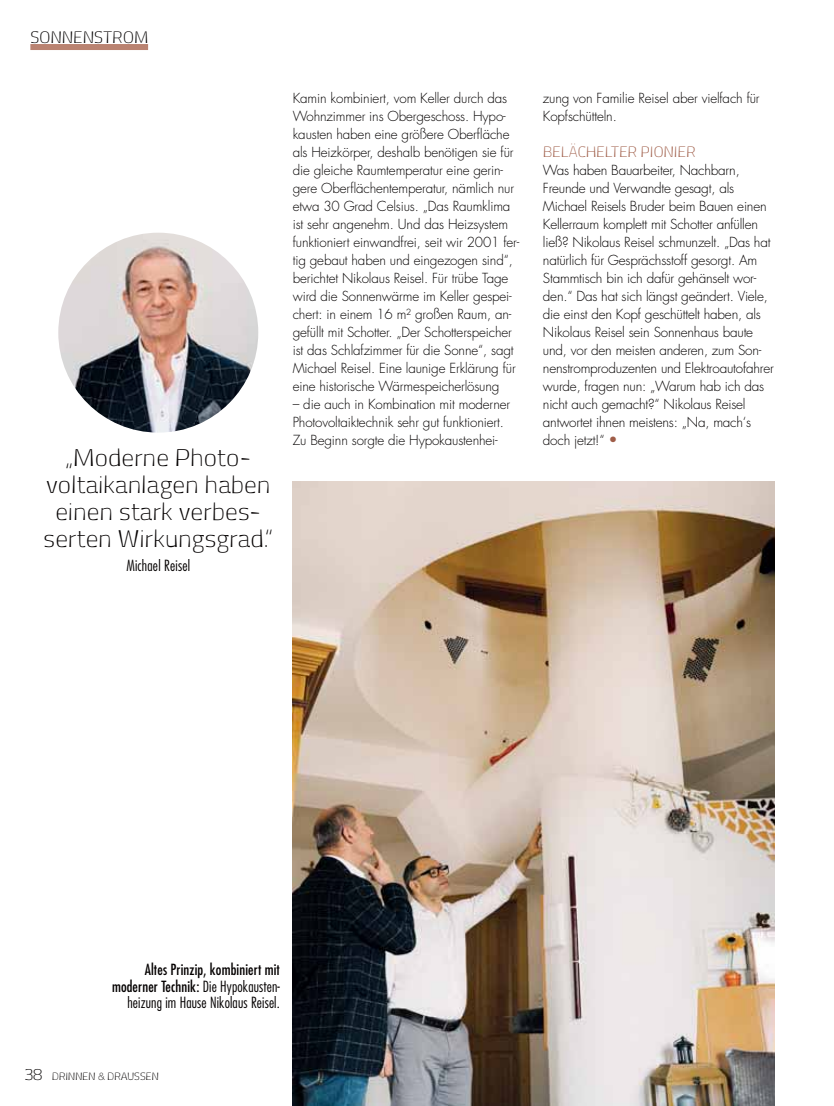
<style>
.page{position:relative;width:834px;height:1106px;background:#fff}
.page>*{position:absolute;margin:0;border:0;box-sizing:border-box;transform-origin:0 0}
.t1{font:24px/27px "Antaro";letter-spacing:.01em;color:#040000;text-align:center;scale:1.05 1}
.t2{font:16.5px "Antaro";letter-spacing:.02em;color:#040000}
.t3{font:300 condensed 15px/16.5px "Futura Std";letter-spacing:.01em;color:#040000;text-align:right}
.t4{font:15px "Antaro";letter-spacing:.02em;color:#9f5d48}
.t5{font:300 13.5px/18px "Futura Std";letter-spacing:-.01em;color:#040000}
.t6{font:10.5px "Antaro";letter-spacing:.015em;color:#040000}
.s1{font-size:15px;color:#9f5d48}
.s2{font-weight:400}
.s3{font-size:16.5px}
</style>
<div class="page">
<img style="left:293px;top:481px;width:481px;height:624px">
<img style="left:58px;top:233px;width:200px;height:199px;border-radius:50%">
<div style="left:30px;top:44px;width:118px;height:6px;background:#ba8371"></div>
<p class="t2" style="left:30px;top:30px;width:119px">SONNENSTROM</p>
<h1 class="t1" style="left:43px;top:447px;width:220px">„Moderne Photo&shy;voltaikanlagen haben einen stark verbes&shy;serten Wirkungsgrad.“</h1>
<p class="t3" style="left:126px;top:558px;width:65px">Michael Reisel</p>
<p class="t5" style="left:293px;top:90px;width:228px">Kamin kombiniert, vom Keller durch das Wohnzimmer ins Obergeschoss. Hypo&shy;kausten haben eine größere Oberfläche als Heizkörper, deshalb benötigen sie für die gleiche Raumtemperatur eine gerin&shy;gere Oberflächentemperatur, nämlich nur etwa 30 Grad Celsius. „Das Raumklima ist sehr angenehm. Und das Heizsystem funktioniert einwandfrei, seit wir 2001 fer&shy;tig gebaut haben und eingezogen sind“, berichtet Nikolaus Reisel. Für trübe Tage wird die Sonnenwärme im Keller gespei&shy;chert: in einem 16 m² großen Raum, an&shy;gefüllt mit Schotter. „Der Schotterspeicher ist das Schlafzimmer für die Sonne“, sagt Michael Reisel. Eine launige Erklärung für eine historische Wärmespeicherlösung</p>
<p class="t5" style="left:293px;top:396px;width:219px">– die auch in Kombination mit moderner<br>Photovoltaiktechnik sehr gut funktioniert.<br>Zu Beginn sorgte die Hypokaustenhei-</p>
<p class="t5" style="left:543px;top:90px;width:218px">zung von Familie Reisel aber vielfach für<br>Kopfschütteln.</p>
<p class="t4" style="left:543px;top:146px;width:154px">BELÄCHELTER PIONIER</p>
<p class="t5" style="left:543px;top:162px;width:232px">Was haben Bauarbeiter, Nachbarn, Freunde und Verwandte gesagt, als Michael Reisels Bruder beim Bauen einen Kellerraum komplett mit Schotter anfüllen ließ? Nikolaus Reisel schmunzelt. „Das hat natürlich für Gesprächsstoff gesorgt. Am Stammtisch bin ich dafür gehänselt wor&shy;den.“ Das hat sich längst geändert. Viele, die einst den Kopf geschüttelt haben, als Nikolaus Reisel sein Sonnenhaus baute und, vor den meisten anderen, zum Son&shy;nenstromproduzenten und Elektroautofahrer wurde, fragen nun: „Warum hab ich das nicht auch gemacht?“ Nikolaus Reisel antwortet ihnen meistens: „Na, mach‘s doch jetzt!“ <span class="s1">•</span></p>
<p class="t3" style="left:112px;top:962px;width:169px"><span class="s2">Altes Prinzip, kombiniert mit moderner Technik:</span> Die Hypokausten&shy;heizung im Hause Nikolaus Reisel.</p>
<p class="t6" style="left:24px;top:1072px;width:136px"><span class="s3">38</span> DRINNEN &amp; DRAUSSEN</p>
</div>
